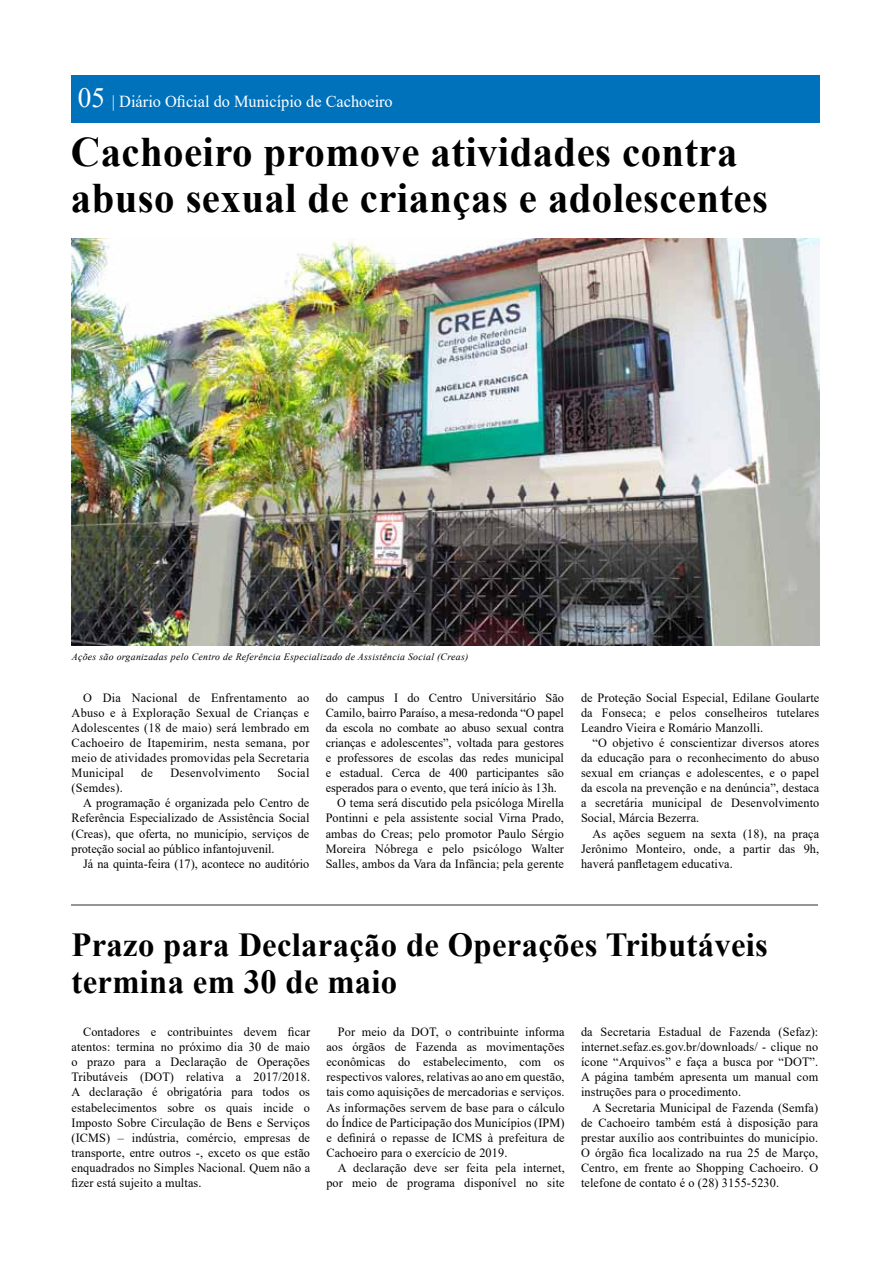
<style>
.page{position:relative;width:893px;height:1263px;background:#fff}
.page>*{position:absolute;margin:0;border:0;box-sizing:border-box;transform-origin:0 0}
.t1{font:700 42px/46.2px "Times New Roman";letter-spacing:.01em;color:#000}
.t2{font:700 33.6px/36.3px "Times New Roman";letter-spacing:.01em;color:#000}
.t3{font:16.8px "Times New Roman";color:#fff}
.t4{font:12.6px/15.1px "Times New Roman";letter-spacing:.01em;color:#000;text-align:justify}
.t5{font:italic 9.75px "Times New Roman";letter-spacing:.03em;color:#000}
.s1{font-size:28.05px}
</style>
<div class="page">
<div style="left:71px;top:75px;width:749px;height:47px;background:#0072bc"></div>
<img style="left:72px;top:239px;width:747px;height:406px">
<hr style="left:71px;top:904px;width:747px;height:2px;background:#939598">
<h3 class="t3" style="left:78px;top:90px;width:316px"><span class="s1">05</span> | Diário Oficial do Município de Cachoeiro</h3>
<h1 class="t1" style="left:71px;top:128px;width:698px">Cachoeiro promove atividades contra abuso sexual de crianças e adolescentes</h1>
<p class="t5" style="left:72px;top:650px;width:398px">Ações são organizadas pelo Centro de Referência Especializado de Assistência Social (Creas)</p>
<p class="t4" style="left:72px;top:689px;width:239px;text-indent:12px">O Dia Nacional de Enfrentamento ao Abuso e à Exploração Sexual de Crianças e Adolescentes (18 de maio) será lembrado em Cachoeiro de Itapemirim, nesta semana, por meio de atividades promovidas pela Secretaria Municipal</p>
<p class="t4" style="left:326px;top:689px;width:240px">do campus I do Centro Universitário São</p>
<p class="t4" style="left:326px;top:704px;width:240px">Camilo, bairro Paraíso, a mesa-redonda “O papel</p>
<p class="t4" style="left:326px;top:719px;width:240px">da escola no combate ao abuso sexual contra</p>
<p class="t4" style="left:326px;top:735px;width:240px">crianças e adolescentes”, voltada para gestores</p>
<p class="t4" style="left:326px;top:750px;width:240px">e professores de escolas das redes municipal</p>
<p class="t4" style="left:326px;top:765px;width:240px">e estadual. Cerca de 400 participantes são</p>
<p class="t4" style="left:326px;top:780px;width:233px">esperados para o evento, que terá início às 13h.</p>
<p class="t4" style="left:337px;top:795px;width:228px">O tema será discutido pela psicóloga Mirella</p>
<p class="t4" style="left:326px;top:810px;width:240px">Pontinni e pela assistente social Virna Prado,</p>
<p class="t4" style="left:326px;top:825px;width:240px">ambas do Creas; pelo promotor Paulo Sérgio</p>
<p class="t4" style="left:326px;top:840px;width:240px">Moreira Nóbrega e pelo psicólogo Walter</p>
<p class="t4" style="left:326px;top:855px;width:240px">Salles, ambos da Vara da Infância; pela gerente</p>
<p class="t4" style="left:141px;top:765px;width:13px">de</p>
<p class="t4" style="left:170px;top:765px;width:91px">Desenvolvimento</p>
<p class="t4" style="left:278px;top:765px;width:33px">Social</p>
<p class="t4" style="left:72px;top:780px;width:53px">(Semdes).</p>
<p class="t4" style="left:83px;top:795px;width:228px">A programação é organizada pelo Centro de</p>
<p class="t4" style="left:72px;top:810px;width:239px">Referência Especializado de Assistência Social</p>
<p class="t4" style="left:72px;top:825px;width:239px">(Creas), que oferta, no município, serviços de</p>
<p class="t4" style="left:72px;top:840px;width:205px">proteção social ao público infantojuvenil.</p>
<p class="t4" style="left:83px;top:855px;width:228px">Já na quinta-feira (17), acontece no auditório</p>
<p class="t4" style="left:581px;top:689px;width:240px">de Proteção Social Especial, Edilane Goularte da Fonseca; e pelos conselheiros tutelares Leandro Vieira e Romário Manzolli.</p>
<p class="t4" style="left:581px;top:735px;width:240px;text-indent:12px">“O objetivo é conscientizar diversos atores da educação para o reconhecimento do abuso sexual em crianças e adolescentes, e o papel da escola na prevenção e na denúncia”, destaca a secretária municipal de Desenvolvimento Social, Márcia Bezerra.</p>
<p class="t4" style="left:581px;top:825px;width:240px;text-indent:12px">As ações seguem na sexta (18), na praça Jerônimo Monteiro, onde, a partir das 9h, haverá panfletagem educativa.</p>
<h2 class="t2" style="left:71px;top:926px;width:698px">Prazo para Declaração de Operações Tributáveis termina em 30 de maio</h2>
<p class="t4" style="left:71px;top:1024px;width:240px;text-indent:12px">Contadores e contribuintes devem ficar atentos: termina no próximo dia 30 de maio o prazo para a Declaração de Operações Tributáveis (DOT) relativa a 2017/2018.<br>A declaração é obrigatória para todos os estabelecimentos sobre os quais incide o Imposto Sobre Circulação de Bens e Serviços (ICMS) – indústria, comércio, empresas de transporte, entre outros -, exceto os que estão enquadrados no Simples Nacional. Quem não a fizer está sujeito a multas.</p>
<p class="t4" style="left:326px;top:1024px;width:240px;text-indent:12px">Por meio da DOT, o contribuinte informa aos órgãos de Fazenda as movimentações econômicas do estabelecimento, com os respectivos valores, relativas ao ano em questão, tais como aquisições de mercadorias e serviços.<br>As informações servem de base para o cálculo do Índice de Participação dos Municípios (IPM) e definirá o repasse de ICMS à prefeitura de Cachoeiro para o exercício de 2019.</p>
<p class="t4" style="left:581px;top:1024px;width:239px">da Secretaria Estadual de Fazenda (Sefaz): internet.sefaz.es.gov.br/downloads/ - clique no ícone “Arquivos” e faça a busca por “DOT”.<br>A página também apresenta um manual com instruções para o procedimento.</p>
<p class="t4" style="left:581px;top:1099px;width:239px;text-indent:12px">A Secretaria Municipal de Fazenda (Semfa) de Cachoeiro também está à disposição para prestar auxílio aos contribuintes do município.<br>O órgão fica localizado na rua 25 de Março, Centro, em frente ao Shopping Cachoeiro. O telefone de contato é o (28) 3155-5230.</p>
<p class="t4" style="left:326px;top:1160px;width:240px;text-align:right">A declaração deve ser feita pela internet, por meio de programa disponível no site</p>
</div>
